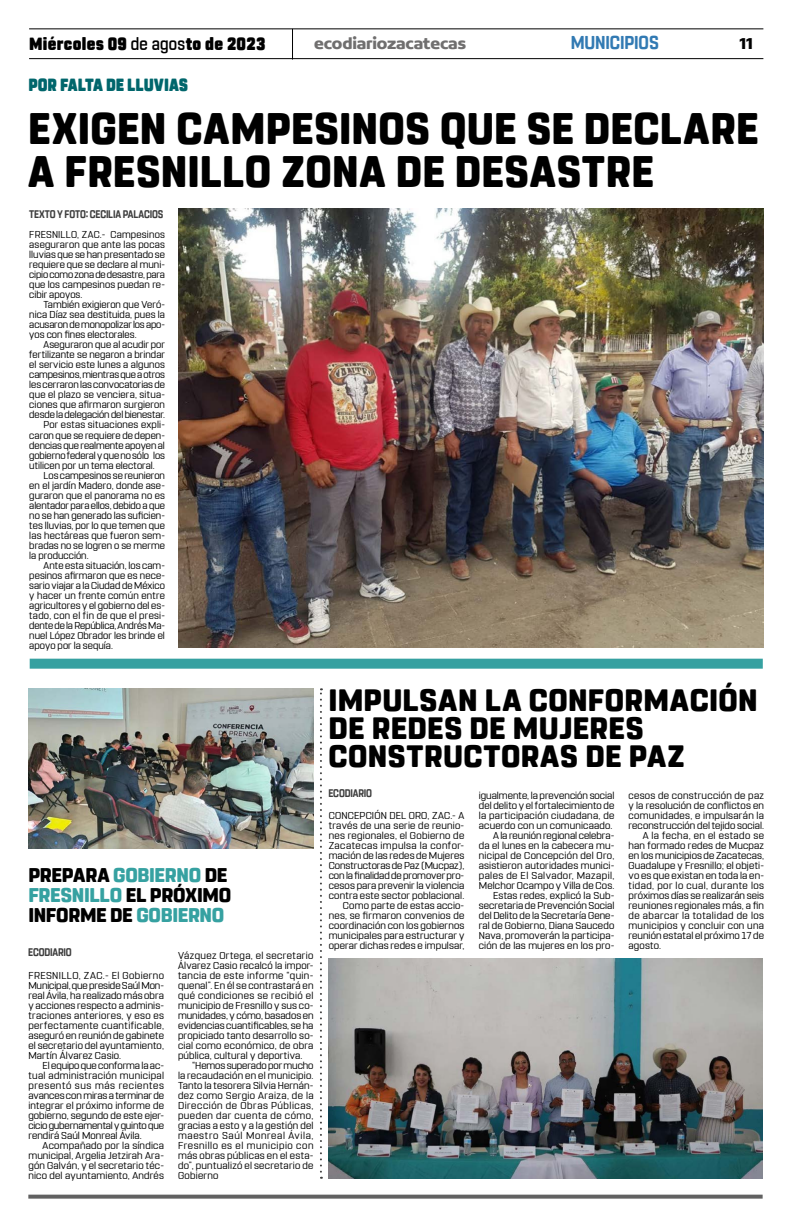
<style>
.page{position:relative;width:791px;height:1225px;background:#fff}
.page>*{position:absolute;margin:0;border:0;box-sizing:border-box;transform-origin:0 0}
.t1{font:800 44px/43px "Rohn Rounded";letter-spacing:.01em;color:#000;scale:.95 1}
.t2{font:800 30.8px/28px "Rohn Rounded";letter-spacing:.01em;color:#000}
.t3{font:800 19.8px/20px "Rohn Rounded";letter-spacing:-.015em;color:#000}
.t4{font:700 18.6px "Rohn Rounded";letter-spacing:-.01em;color:#327ab3;scale:.91 1}
.t5{font:900 17.6px "Rohn Rounded";letter-spacing:.02em;color:#000;scale:.91 1}
.t6{font:900 17.6px "Rohn Rounded";color:#00666c;scale:.87 1}
.t7{font:700 16.9px "Concord";letter-spacing:-.01em;color:#706f6f}
.t8{font:700 16.9px "Concord";color:#000}
.t9{font:700 11px "Rohn Rounded";letter-spacing:-.015em;color:#3d3d3d;scale:.86 1}
.t10{font:10px/10px "Rohn Rounded";letter-spacing:.01em;color:#000;text-align:justify;scale:1.04 1}
.t11{font:10px/10px "Rohn Rounded";letter-spacing:.01em;color:#000;text-align:justify}
.t12{font:10px "Rohn Rounded";letter-spacing:-.015em;color:#000}
.t13{font:10px "Rohn Rounded";letter-spacing:.04em;color:#000;scale:1.04 1}
.t14{font:10px "Rohn Rounded";letter-spacing:-.01em;color:#000}
.t15{font:10px "Rohn Rounded";letter-spacing:.03em;color:#000;scale:1.04 1}
.s1{font-weight:500}
.s2{color:#36a1a1}
</style>
<div class="page">
<hr style="left:29px;top:28px;width:734px;height:1px;background:#000">
<hr style="left:29px;top:58px;width:734px;height:1px;background:#000">
<hr style="left:292px;top:29px;width:1px;height:31px;background:#000">
<svg style="left:28px;top:1194px;width:735px;height:4px;background:#7a7a7a"></svg>
<div style="left:30px;top:658px;width:733px;height:10px;background:#36a1a1"></div>
<img style="left:178px;top:208px;width:585px;height:439px">
<img style="left:329px;top:958px;width:434px;height:220px">
<img style="left:28px;top:688px;width:286px;height:160px">
<svg style="left:320px;top:688px;width:2px;height:490px"></svg>
<h3 class="t5" style="left:29px;top:33px;width:261px">Miércoles 09 <span class="s1">de agos</span>to de 2023</h3>
<h3 class="t7" style="left:314px;top:33px;width:153px">ecodiariozacatecas</h3>
<h3 class="t4" style="left:571px;top:32px;width:98px">MUNICIPIOS</h3>
<h3 class="t8" style="left:739px;top:33px;width:15px">11</h3>
<h3 class="t6" style="left:28px;top:75px;width:185px">POR FALTA DE LLUVIAS</h3>
<h1 class="t1" style="left:28px;top:108px;width:770px">EXIGEN CAMPESINOS QUE SE DECLARE<br>A FRESNILLO ZONA DE DESASTRE</h1>
<p class="t9" style="left:29px;top:208px;width:158px">TEXTO Y FOTO: CECILIA PALACIOS</p>
<p class="t11" style="left:29px;top:230px;width:137px">FRESNILLO, ZAC.- Campesinos aseguraron que ante las pocas lluvias que se han presentado se requiere que se declare al muni&shy;cipio como zona de desastre, para que los campesinos puedan re&shy;cibir apoyos.</p>
<p class="t11" style="left:29px;top:300px;width:137px;text-indent:14px">También exigieron que Veró&shy;nica Díaz sea destituida, pues la acusaron de monopolizar los apo&shy;yos con fines electorales.</p>
<p class="t11" style="left:43px;top:340px;width:123px">Aseguraron que al acudir por</p>
<p class="t11" style="left:29px;top:350px;width:137px">fertilizante se negaron a brindar</p>
<p class="t11" style="left:29px;top:360px;width:137px">el servicio este lunes a algunos</p>
<p class="t12" style="left:29px;top:369px;width:137px">campesinos, mientras que a otros</p>
<p class="t11" style="left:29px;top:380px;width:137px">les cerraron las convocatorias de</p>
<p class="t11" style="left:29px;top:390px;width:137px">que el plazo se venciera, situa-</p>
<p class="t11" style="left:29px;top:400px;width:137px">ciones que afirmaron surgieron</p>
<p class="t14" style="left:29px;top:409px;width:137px">desde la delegación del bienestar.</p>
<p class="t11" style="left:43px;top:420px;width:123px">Por estas situaciones expli-</p>
<p class="t11" style="left:29px;top:430px;width:137px">caron que se requiere de depen-</p>
<p class="t11" style="left:29px;top:440px;width:137px">dencias que realmente apoyen al</p>
<p class="t12" style="left:29px;top:449px;width:137px">gobierno federal y que no sólo los</p>
<p class="t11" style="left:29px;top:460px;width:127px">utilicen por un tema electoral.</p>
<p class="t11" style="left:43px;top:470px;width:123px">Los campesinos se reunieron</p>
<p class="t11" style="left:29px;top:480px;width:137px">en el jardín Madero, donde ase-</p>
<p class="t11" style="left:29px;top:490px;width:137px">guraron que el panorama no es</p>
<p class="t11" style="left:29px;top:500px;width:137px">alentador para ellos, debido a que</p>
<p class="t11" style="left:29px;top:510px;width:137px">no se han generado las suficien-</p>
<p class="t11" style="left:29px;top:520px;width:137px">tes lluvias, por lo que temen que</p>
<p class="t11" style="left:29px;top:530px;width:137px">las hectáreas que fueron sem-</p>
<p class="t11" style="left:29px;top:540px;width:137px">bradas no se logren o se merme</p>
<p class="t11" style="left:29px;top:550px;width:61px">la producción.</p>
<p class="t11" style="left:43px;top:560px;width:123px">Ante esta situación, los cam-</p>
<p class="t11" style="left:29px;top:570px;width:137px">pesinos afirmaron que es nece-</p>
<p class="t11" style="left:29px;top:580px;width:137px">sario viajar a la Ciudad de México</p>
<p class="t11" style="left:29px;top:590px;width:137px">y hacer un frente común entre</p>
<p class="t11" style="left:29px;top:600px;width:137px">agricultores y el gobierno del es-</p>
<p class="t11" style="left:29px;top:610px;width:137px">tado, con el fin de que el presi-</p>
<p class="t12" style="left:29px;top:619px;width:137px">dente de la República, Andrés Ma-</p>
<p class="t11" style="left:29px;top:630px;width:137px">nuel López Obrador les brinde el</p>
<p class="t11" style="left:29px;top:640px;width:85px">apoyo por la sequía.</p>
<h3 class="t3" style="left:28px;top:865px;width:204px">PREPARA <span class="s2">GOBIERNO</span> DE<br><span class="s2">FRESNILLO</span> EL PRÓXIMO<br>INFORME DE <span class="s2">GOBIERNO</span></h3>
<p class="t10" style="left:178px;top:950px;width:132px">Vázquez Ortega, el secretario Álvarez Casio recalcó la impor&shy;tancia de este informe “quin&shy;quenal”. En él se contrastará en qué condiciones se recibió el municipio de Fresnillo y sus co&shy;munidades, y cómo, basados en evidencias cuantificables, se ha propiciado tanto desarrollo so&shy;cial como económico, de obra pública, cultural y deportiva.</p>
<p class="t10" style="left:178px;top:1060px;width:132px;text-indent:14px">“Hemos superado por mucho la recaudación en el municipio.<br>Tanto la tesorera Silvia Hernán&shy;dez como Sergio Araiza, de la Dirección de Obras Públicas, pueden dar cuenta de cómo, gracias a esto y a la gestión del maestro Saúl Monreal Ávila, Fresnillo es el municipio con más obras públicas en el esta&shy;do”, puntualizó el secretario de Gobierno</p>
<p class="t9" style="left:28px;top:945px;width:52px">ECODIARIO</p>
<p class="t10" style="left:28px;top:970px;width:132px">FRESNILLO, ZAC.- El Gobierno Municipal, que preside Saúl Mon&shy;real Ávila, ha realizado más obra y acciones respecto a adminis&shy;traciones anteriores, y eso es perfectamente cuantificable, aseguró en reunión de gabinete el secretario del ayuntamiento, Martín Álvarez Casio.</p>
<p class="t10" style="left:28px;top:1060px;width:132px;text-indent:14px">El equipo que conforma la ac&shy;tual administración municipal presentó sus más recientes avances con miras a terminar de integrar el próximo informe de gobierno, segundo de este ejer&shy;cicio gubernamental y quinto que rendirá Saúl Monreal Ávila.</p>
<p class="t10" style="left:28px;top:1140px;width:132px;text-indent:14px">Acompañado por la síndica municipal, Argelia Jetzirah Ara&shy;gón Galván, y el secretario téc&shy;nico del ayuntamiento, Andrés</p>
<h2 class="t2" style="left:328px;top:686px;width:431px">IMPULSAN LA CONFORMACIÓN<br>DE REDES DE MUJERES<br>CONSTRUCTORAS DE PAZ</h2>
<p class="t10" style="left:479px;top:790px;width:132px;text-align:right">igualmente, la prevención social del delito y el fortalecimiento de la participación ciudadana, de acuerdo con un comunicaado.<br>A la reunión regional celebra-<br>da el lunes en la cabecera mu&shy;nicipal de Concepción del Oro, asistieron autoridades munici&shy;pales de El Salvador, Mazapil,<br>Melchor Ocampo y Villa de Cos.<br>Estas redes, explicó la Sub&shy;secretaria de Prevención Social del Delito de la Secretaría Gene&shy;ral de Gobierno, Diana Saucedo<br>Nava, promoverán la participa&shy;ción de las mujeres en los pro-</p>
<p class="t15" style="left:628px;top:789px;width:132px">cesos de construcción de paz</p>
<p class="t9" style="left:328px;top:787px;width:52px">ECODIARIO</p>
<p class="t10" style="left:628px;top:800px;width:132px">y la resolución de conflictos en</p>
<p class="t10" style="left:628px;top:810px;width:132px">comunidades, e impulsarán la</p>
<p class="t10" style="left:628px;top:820px;width:132px">reconstrucción del tejido social.</p>
<p class="t13" style="left:643px;top:829px;width:118px">A la fecha, en el estado se</p>
<p class="t10" style="left:628px;top:840px;width:132px">han formado redes de Mucpaz</p>
<p class="t10" style="left:628px;top:850px;width:132px">en los municipios de Zacatecas,</p>
<p class="t10" style="left:628px;top:860px;width:132px">Guadalupe y Fresnillo; el objeti-</p>
<p class="t10" style="left:628px;top:870px;width:132px">vo es que existan en toda la en-</p>
<p class="t13" style="left:628px;top:879px;width:132px">tidad, por lo cual, durante los</p>
<p class="t10" style="left:628px;top:890px;width:132px">próximos días se realizarán seis</p>
<p class="t10" style="left:628px;top:900px;width:132px">reuniones regionales más, a fin</p>
<p class="t13" style="left:628px;top:909px;width:132px">de abarcar la totalidad de los</p>
<p class="t10" style="left:628px;top:920px;width:132px">municipios y concluir con una</p>
<p class="t10" style="left:628px;top:930px;width:132px">reunión estatal el próximo 17 de</p>
<p class="t10" style="left:628px;top:940px;width:33px">agosto.</p>
<p class="t10" style="left:329px;top:810px;width:132px;text-align:right">CONCEPCIÓN DEL ORO, ZAC.- A través de una serie de reunio&shy;nes regionales, el Gobierno de<br>Zacatecas impulsa la confor&shy;mación de las redes de Mujeres<br>Constructoras de Paz (Mucpaz), con la finalidad de promover pro&shy;cesos para prevenir la violencia contra este sector poblacional.<br>Como parte de estas accio&shy;nes, se firmaron convenios de coordinación con los gobiernos municipales para estructurar y operar dichas redes e impulsar,</p>
</div>
